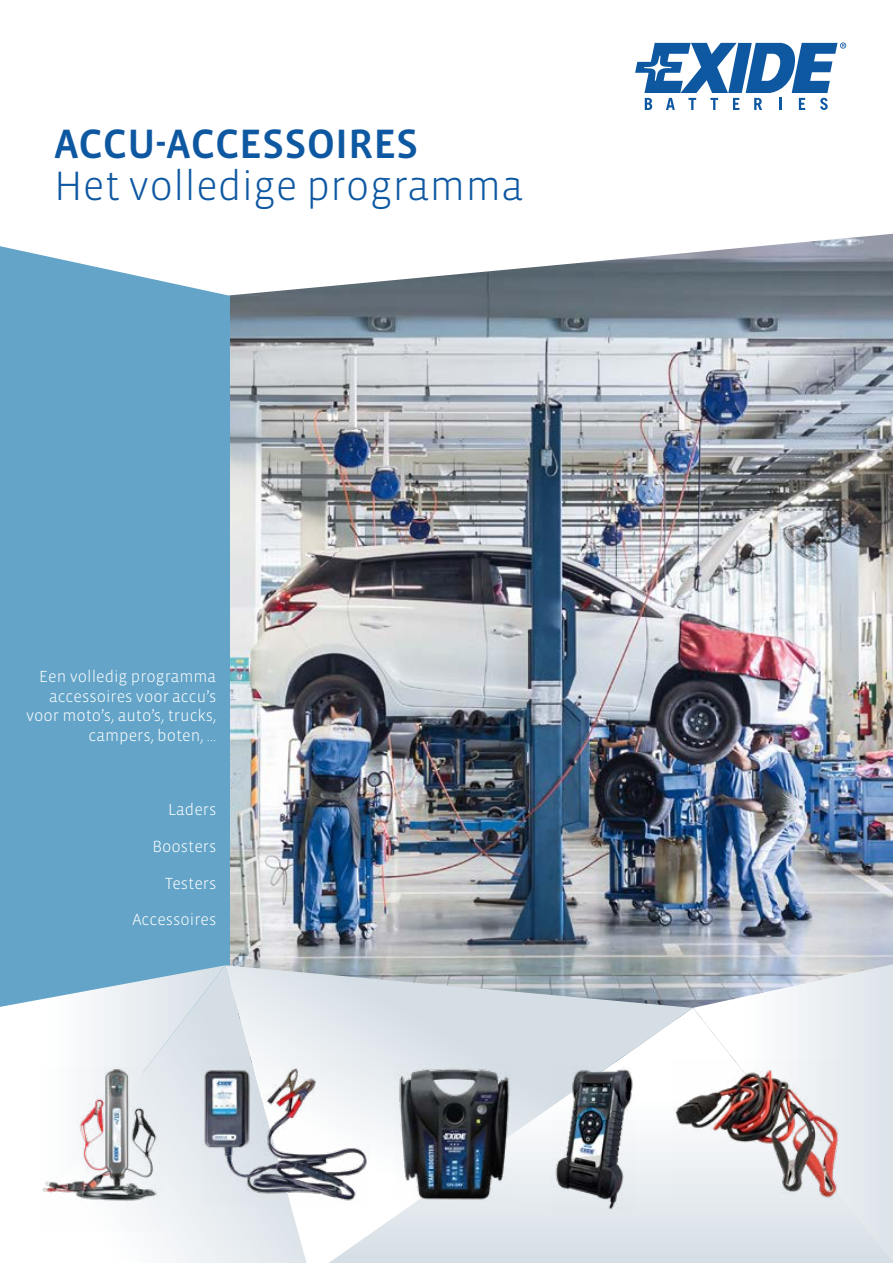
<style>
.page{position:relative;width:893px;height:1263px;background:#fff}
.page>*{position:absolute;margin:0;border:0;box-sizing:border-box;transform-origin:0 0}
.t1{font:300 42px "Vista Sans OT";color:#0e58a2}
.t2{font:500 42px "Vista Sans OT";color:#0e58a2}
.t3{font:300 16.5px/19.8px "Vista Sans OT";color:#fff;text-align:right}
</style>
<div class="page">
<img style="left:229px;top:295px;width:664px;height:670px">
<div style="left:0;top:229px;width:229px;height:843px;background:#63a4c8"></div>
<svg style="left:0;top:44px;width:893px;height:251px"></svg>
<svg style="left:635px;top:42px;width:211px;height:68px"></svg>
<svg style="left:693px;top:964px;width:200px;height:44px"></svg>
<svg style="left:0;top:965px;width:225px;height:298px"></svg>
<svg style="left:225px;top:965px;width:468px;height:298px;background:#cbd3d8"></svg>
<svg style="left:328px;top:1008px;width:565px;height:255px"></svg>
<img style="left:394px;top:1063px;width:119px;height:140px">
<img style="left:41px;top:1068px;width:121px;height:162px">
<img style="left:552px;top:1066px;width:82px;height:146px">
<img style="left:673px;top:1060px;width:167px;height:139px">
<img style="left:202px;top:1057px;width:167px;height:148px">
<h1 class="t2" style="left:54px;top:122px;width:366px">ACCU-ACCESSOIRES</h1>
<h1 class="t1" style="left:54px;top:165px;width:471px">Het volledige programma</h1>
<p class="t3" style="left:26px;top:667px;width:192px">Een volledig programma accessoires voor accu’s voor moto’s, auto’s, trucks, campers, boten, ...</p>
<p class="t3" style="left:168px;top:800px;width:50px">Laders</p>
<p class="t3" style="left:153px;top:836px;width:65px">Boosters</p>
<p class="t3" style="left:165px;top:873px;width:53px">Testers</p>
<p class="t3" style="left:132px;top:910px;width:85px">Accessoires</p>
</div>
